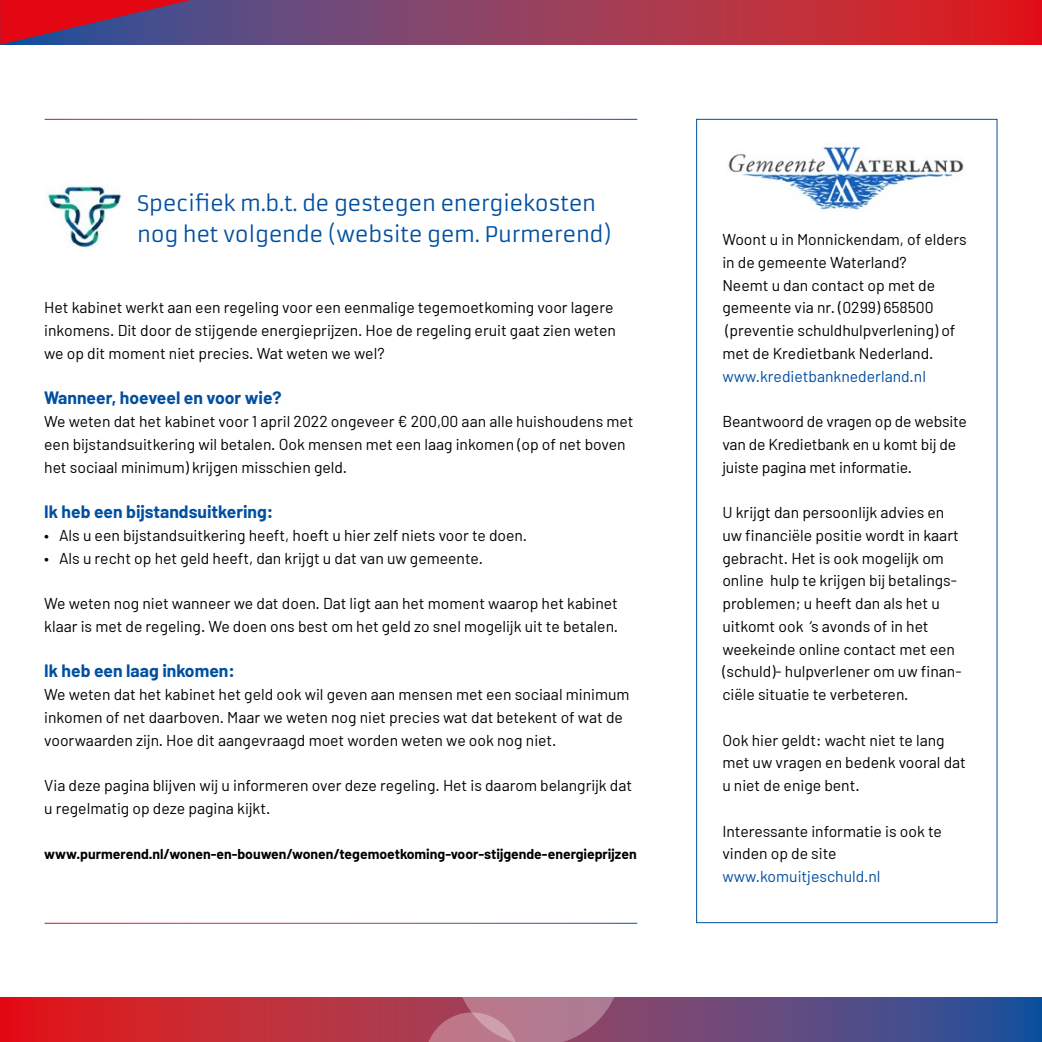
<style>
.page{position:relative;width:1042px;height:1042px;background:#fff}
.page>*{position:absolute;margin:0;border:0;box-sizing:border-box;transform-origin:0 0}
.t1{font:21px/31.5px "Armata";letter-spacing:-.02em;color:#004f9f}
.t2{font:700 17.5px "Barlow";color:#004f9f}
.t3{font:15.75px/22.8px "Barlow";color:#000}
.t4{font:15.75px "Barlow";color:#004f9f}
.t5{font:700 14px "Barlow";color:#000}
</style>
<div class="page">
<svg style="left:0;top:997px;width:1042px;height:45px;background:#8d3a5c"></svg>
<svg style="left:254px;top:0;width:788px;height:45px;background:#a6374e"></svg>
<svg style="left:0;top:0;width:254px;height:45px;background:#80325f"></svg>
<svg style="left:425px;top:997px;width:197px;height:45px;background:#ae6c83"></svg>
<img style="left:47px;top:185px;width:75px;height:63px">
<img style="left:728px;top:146px;width:236px;height:65px">
<h1 class="t1" style="left:137px;top:187px;width:476px">Specifiek m.b.t. de gestegen energiekosten nog het volgende (website gem. Purmerend)</h1>
<p class="t3" style="left:44px;top:296px;width:573px">Het kabinet werkt aan een regeling voor een eenmalige tegemoetkoming voor lagere inkomens. Dit door de stijgende energieprijzen. Hoe de regeling eruit gaat zien weten we op dit moment niet precies. Wat weten we wel?</p>
<p class="t2" style="left:44px;top:387px;width:239px">Wanneer, hoeveel en voor wie?</p>
<p class="t3" style="left:44px;top:410px;width:591px">We weten dat het kabinet voor 1 april 2022 ongeveer € 200,00 aan alle huishoudens met een bijstandsuitkering wil betalen. Ook mensen met een laag inkomen (op of net boven het sociaal minimum) krijgen misschien geld.</p>
<p class="t2" style="left:44px;top:501px;width:231px">Ik heb een bijstandsuitkering:</p>
<p class="t3" style="left:44px;top:523px;width:484px">• Als u een bijstandsuitkering heeft, hoeft u hier zelf niets voor te doen.</p>
<p class="t3" style="left:44px;top:546px;width:440px">• Als u recht op het geld heeft, dan krijgt u dat van uw gemeente.</p>
<p class="t3" style="left:44px;top:592px;width:575px">We weten nog niet wanneer we dat doen. Dat ligt aan het moment waarop het kabinet klaar is met de regeling. We doen ons best om het geld zo snel mogelijk uit te betalen.</p>
<p class="t2" style="left:44px;top:660px;width:192px">Ik heb een laag inkomen:</p>
<p class="t3" style="left:44px;top:683px;width:587px">We weten dat het kabinet het geld ook wil geven aan mensen met een sociaal minimum inkomen of net daarboven. Maar we weten nog niet precies wat dat betekent of wat de voorwaarden zijn. Hoe dit aangevraagd moet worden weten we ook nog niet.</p>
<p class="t3" style="left:44px;top:774px;width:589px">Via deze pagina blijven wij u informeren over deze regeling. Het is daarom belangrijk dat u regelmatig op deze pagina kijkt.</p>
<p class="t5" style="left:44px;top:846px;width:594px">www.purmerend.nl/wonen-en-bouwen/wonen/tegemoetkoming-voor-stijgende-energieprijzen</p>
<p class="t3" style="left:722px;top:228px;width:246px">Woont u in Monnickendam, of elders in de gemeente Waterland?<br>Neemt u dan contact op met de gemeente via nr. (0299) 658500 (preventie schuldhulpverlening) of met de Kredietbank Nederland.</p>
<p class="t4" style="left:722px;top:366px;width:205px">www.kredietbanknederland.nl</p>
<p class="t3" style="left:722px;top:410px;width:246px">Beantwoord de vragen op de website van de Kredietbank en u komt bij de juiste pagina met informatie.</p>
<p class="t3" style="left:722px;top:501px;width:241px">U krijgt dan persoonlijk advies en uw financiële positie wordt in kaart gebracht. Het is ook mogelijk om online hulp te krijgen bij betalings&shy;problemen; u heeft dan als het u uitkomt ook ‘s avonds of in het weekeinde online contact met een (schuld)- hulpverlener om uw finan&shy;ciële situatie te verbeteren.</p>
<p class="t3" style="left:722px;top:728px;width:245px">Ook hier geldt: wacht niet te lang met uw vragen en bedenk vooral dat u niet de enige bent.</p>
<p class="t3" style="left:722px;top:819px;width:221px">Interessante informatie is ook te vinden op de site</p>
<p class="t4" style="left:722px;top:866px;width:160px">www.komuitjeschuld.nl</p>
</div>
